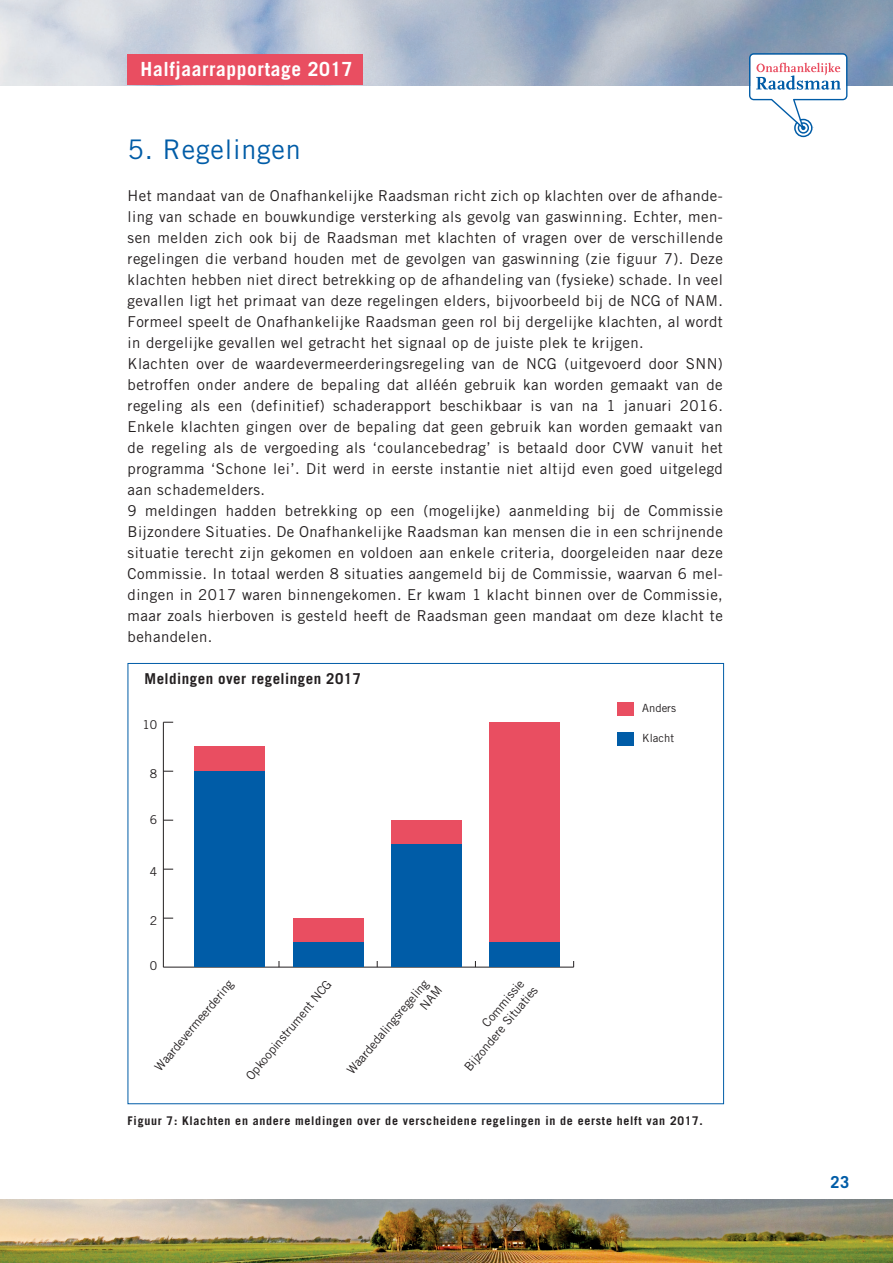
<style>
.page{position:relative;width:893px;height:1263px;background:#fff}
.page>*{position:absolute;margin:0;border:0;box-sizing:border-box;transform-origin:0 0}
.kopje{font:27px "Trade Gothic LT Std";letter-spacing:.03em;color:#005ca7}
.t1{font:700 19.5px "Trade Gothic LT Std";letter-spacing:.03em;color:#fff}
.t2{font:700 16.5px "Trade Gothic LT Std";color:#005ca7}
.kopje-2{font:15px/21px "Trade Gothic LT Std";letter-spacing:.03em;color:#231f20;text-align:justify}
.kopje-3{font:700 15px "Trade Gothic LT Std";letter-spacing:.03em;color:#231f20}
.t3{font:12.15px/14.5px "Trade Gothic LT Std";color:#231f20}
.kopje-4{font:700 12px "Trade Gothic LT Std";letter-spacing:.06em;color:#231f20}
.t4{font:11.25px "Trade Gothic LT Std";color:#231f20}
</style>
<div class="page">
<img style="left:0;top:1199px;width:893px;height:64px">
<img style="left:0;top:0;width:893px;height:85px">
<svg style="left:749px;top:53px;width:98px;height:84px"></svg>
<div style="left:128px;top:55px;width:235px;height:30px;background:#e94e61"></div>
<hr style="left:163px;top:967px;width:411px;height:1px;background:#231f20">
<hr style="left:163px;top:722px;width:1px;height:245px;background:#231f20">
<div style="left:195px;top:747px;width:70px;height:24px;background:#e94e61"></div>
<div style="left:293px;top:918px;width:70px;height:25px;background:#e94e61"></div>
<div style="left:391px;top:820px;width:71px;height:25px;background:#e94e61"></div>
<div style="left:489px;top:722px;width:71px;height:221px;background:#e94e61"></div>
<div style="left:195px;top:771px;width:70px;height:196px;background:#005ca7"></div>
<div style="left:293px;top:943px;width:70px;height:24px;background:#005ca7"></div>
<div style="left:391px;top:845px;width:71px;height:122px;background:#005ca7"></div>
<div style="left:489px;top:943px;width:71px;height:24px;background:#005ca7"></div>
<div style="left:618px;top:702px;width:16px;height:13px;background:#e94e61"></div>
<div style="left:618px;top:732px;width:16px;height:13px;background:#005ca7"></div>
<h2 class="t1" style="left:141px;top:57px;width:214px">Halfjaarrapportage 2017</h2>
<p class="kopje" style="left:128px;top:133px;width:175px">5. Regelingen</p>
<p class="kopje-2" style="left:128px;top:185px;width:597px">Het mandaat van de Onafhankelijke Raadsman richt zich op klachten over de afhande&shy;ling van schade en bouwkundige versterking als gevolg van gaswinning. Echter, men&shy;sen melden zich ook bij de Raadsman met klachten of vragen over de verschillende regelingen die verband houden met de gevolgen van gaswinning (zie figuur 7). Deze klachten hebben niet direct betrekking op de afhandeling van (fysieke) schade. In veel gevallen ligt het primaat van deze regelingen elders, bijvoorbeeld bij de NCG of NAM.<br>Formeel speelt de Onafhankelijke Raadsman geen rol bij dergelijke klachten, al wordt in dergelijke gevallen wel getracht het signaal op de juiste plek te krijgen.</p>
<p class="kopje-2" style="left:128px;top:353px;width:597px">Klachten over de waardevermeerderingsregeling van de NCG (uitgevoerd door SNN) betroffen onder andere de bepaling dat alléén gebruik kan worden gemaakt van de regeling als een (definitief) schaderapport beschikbaar is van na 1 januari 2016.<br>Enkele klachten gingen over de bepaling dat geen gebruik kan worden gemaakt van de regeling als de vergoeding als ‘coulancebedrag’ is betaald door CVW vanuit het programma ‘Schone lei’. Dit werd in eerste instantie niet altijd even goed uitgelegd aan schademelders.</p>
<p class="kopje-2" style="left:128px;top:500px;width:597px">9 meldingen hadden betrekking op een (mogelijke) aanmelding bij de Commissie Bijzondere Situaties. De Onafhankelijke Raadsman kan mensen die in een schrijnende situatie terecht zijn gekomen en voldoen aan enkele criteria, doorgeleiden naar deze Commissie. In totaal werden 8 situaties aangemeld bij de Commissie, waarvan 6 mel&shy;dingen in 2017 waren binnengekomen. Er kwam 1 klacht binnen over de Commissie, maar zoals hierboven is gesteld heeft de Raadsman geen mandaat om deze klacht te behandelen.</p>
<p class="kopje-3" style="left:145px;top:669px;width:218px">Meldingen over regelingen 2017</p>
<p class="t3" style="left:142px;top:717px;width:16px">10</p>
<p class="t3" style="left:150px;top:766px;width:9px">8</p>
<p class="t3" style="left:150px;top:813px;width:9px">6</p>
<p class="t3" style="left:150px;top:864px;width:9px">4</p>
<p class="t3" style="left:150px;top:913px;width:9px">2</p>
<p class="t3" style="left:150px;top:958px;width:9px">0</p>
<p class="t3" style="left:243px;top:1073px;width:127px;rotate:-50deg">Opkoopinstrument NCG</p>
<p class="t3" style="left:406px;top:994px;width:28px;text-indent:-96px;rotate:-50deg">Waardedalingsregeling<br>NAM</p>
<p class="t3" style="left:152px;top:1064px;width:116px;rotate:-50deg">Waardevermeerdering</p>
<p class="t3" style="left:450px;top:1055px;width:108px;text-indent:45px;rotate:-50deg">Commissie<br>Bijzondere Situaties</p>
<p class="t4" style="left:642px;top:702px;width:35px">Anders</p>
<p class="t4" style="left:642px;top:732px;width:33px">Klacht</p>
<p class="kopje-4" style="left:128px;top:1113px;width:577px">Figuur 7: Klachten en andere meldingen over de verscheidene regelingen in de eerste helft van 2017.</p>
<p class="t2" style="left:831px;top:1172px;width:20px">23</p>
</div>
